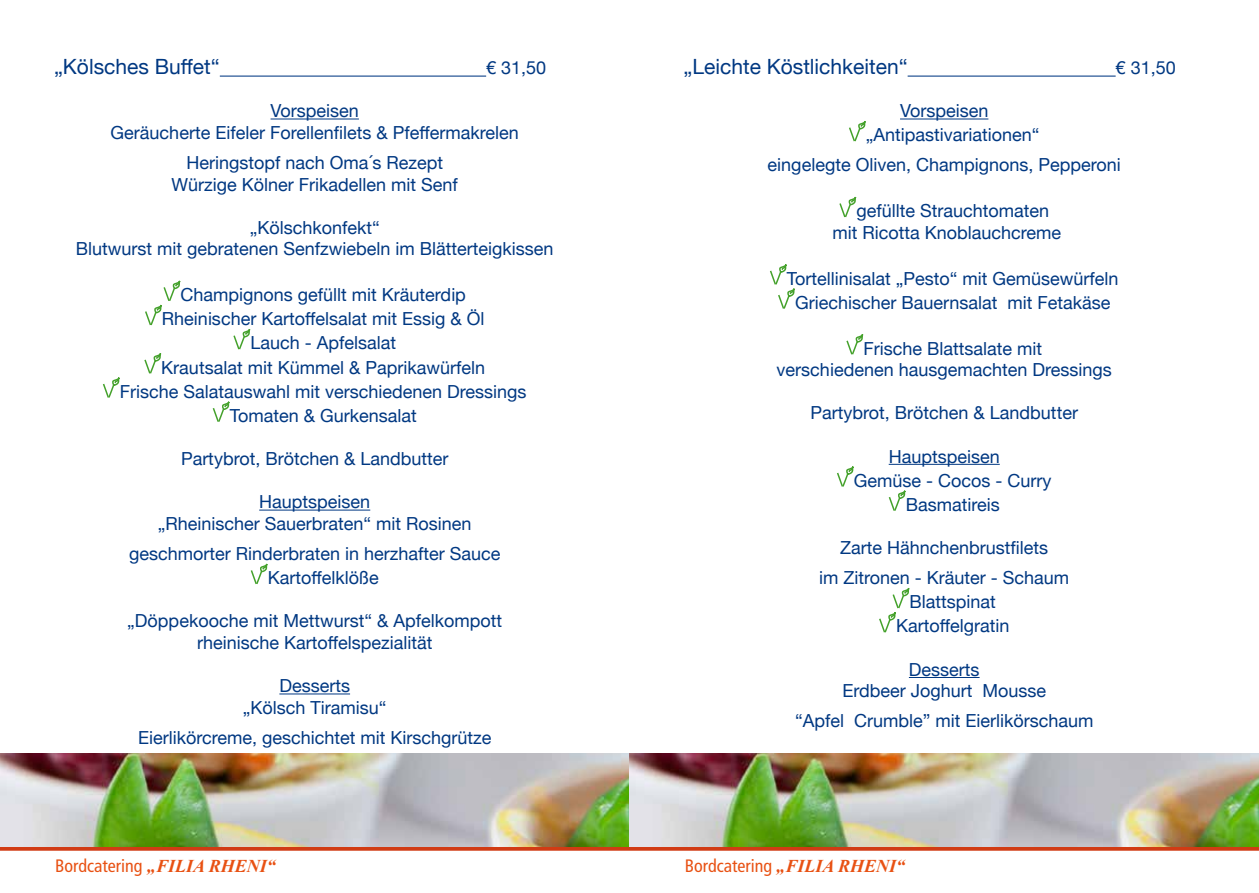
<style>
.page{position:relative;width:1259px;height:893px;background:#fff}
.page>*{position:absolute;margin:0;border:0;box-sizing:border-box;transform-origin:0 0}
.t1{font:21px "Helvetica Neue";color:#003882}
.t2{font:18px/21.6px "Helvetica Neue";color:#003882;text-align:center}
.t3{font:condensed 18px "Frutiger";color:#e85113}
.s1{font-family:"Times New Roman";font-weight:700;font-style:italic;font-stretch:normal}
</style>
<div class="page">
<div style="left:0;top:846px;width:1259px;height:5px;background:#d13b14"></div>
<hr style="left:220px;top:76px;width:266px;height:1px;background:#003882">
<hr style="left:270px;top:119px;width:89px;height:1px;background:#003882">
<hr style="left:259px;top:510px;width:111px;height:1px;background:#003882">
<hr style="left:279px;top:693px;width:71px;height:1px;background:#003882">
<svg style="left:145px;top:280px;width:36px;height:46px"></svg>
<svg style="left:233px;top:329px;width:18px;height:21px"></svg>
<svg style="left:144px;top:353px;width:18px;height:21px"></svg>
<svg style="left:103px;top:377px;width:17px;height:21px"></svg>
<svg style="left:212px;top:401px;width:18px;height:21px"></svg>
<svg style="left:250px;top:563px;width:18px;height:21px"></svg>
<hr style="left:907px;top:76px;width:208px;height:1px;background:#003882">
<hr style="left:900px;top:119px;width:88px;height:1px;background:#003882">
<hr style="left:888px;top:464px;width:111px;height:1px;background:#003882">
<hr style="left:909px;top:677px;width:70px;height:1px;background:#003882">
<svg style="left:849px;top:121px;width:17px;height:21px"></svg>
<svg style="left:839px;top:196px;width:18px;height:22px"></svg>
<svg style="left:770px;top:264px;width:25px;height:45px"></svg>
<svg style="left:846px;top:334px;width:18px;height:21px"></svg>
<svg style="left:837px;top:466px;width:17px;height:21px"></svg>
<svg style="left:888px;top:490px;width:18px;height:21px"></svg>
<svg style="left:879px;top:588px;width:31px;height:45px"></svg>
<img style="left:0;top:754px;width:1259px;height:92px">
<p class="t1" style="left:54px;top:51px;width:167px">„Kölsches Buffet“</p>
<p class="t2" style="left:486px;top:58px;width:62px">€ 31,50</p>
<p class="t2" style="left:111px;top:101px;width:410px">Vorspeisen<br>Geräucherte Eifeler Forellenfilets &amp; Pfeffermakrelen</p>
<p class="t2" style="left:171px;top:153px;width:288px">Heringstopf nach Oma´s Rezept<br>Würzige Kölner Frikadellen mit Senf</p>
<p class="t2" style="left:76px;top:218px;width:479px">„Kölschkonfekt“<br>Blutwurst mit gebratenen Senfzwiebeln im Blätterteigkissen</p>
<p class="t2" style="left:120px;top:284px;width:408px;line-height:24.2px">Champignons gefüllt mit Kräuterdip<br>Rheinischer Kartoffelsalat mit Essig &amp; Öl<br>Lauch - Apfelsalat<br>Krautsalat mit Kümmel &amp; Paprikawürfeln<br>Frische Salatauswahl mit verschiedenen Dressings Tomaten &amp; Gurkensalat</p>
<p class="t2" style="left:181px;top:449px;width:269px">Partybrot, Brötchen &amp; Landbutter</p>
<p class="t2" style="left:158px;top:492px;width:315px">Hauptspeisen<br>„Rheinischer Sauerbraten“ mit Rosinen</p>
<p class="t2" style="left:268px;top:543px;width:234px;line-height:24.2px;text-align:left;text-indent:-139px">geschmorter Rinderbraten in herzhafter Sauce<br>Kartoffelklöße</p>
<p class="t2" style="left:127px;top:611px;width:376px">„Döppekooche mit Mettwurst“ &amp; Apfelkompott rheinische Kartoffelspezialität</p>
<p class="t2" style="left:243px;top:676px;width:145px">Desserts<br>„Kölsch Tiramisu“</p>
<p class="t2" style="left:138px;top:728px;width:355px">Eierlikörcreme, geschichtet mit Kirschgrütze</p>
<p class="t1" style="left:683px;top:51px;width:226px">„Leichte Köstlichkeiten“</p>
<p class="t2" style="left:1115px;top:58px;width:62px">€ 31,50</p>
<p class="t2" style="left:866px;top:100px;width:175px;line-height:24.2px;text-align:left;text-indent:34px">Vorspeisen „Antipastivariationen“</p>
<p class="t2" style="left:767px;top:155px;width:355px">eingelegte Oliven, Champignons, Pepperoni</p>
<p class="t2" style="left:832px;top:201px;width:230px;text-align:left;text-indent:24px">gefüllte Strauchtomaten mit Ricotta Knoblauchcreme</p>
<p class="t2" style="left:787px;top:267px;width:333px;line-height:24.2px">Tortellinisalat „Pesto“ mit Gemüsewürfeln<br>Griechischer Bauernsalat mit Fetakäse</p>
<p class="t2" style="left:776px;top:338px;width:337px;text-align:left;text-indent:87px">Frische Blattsalate mit verschiedenen hausgemachten Dressings</p>
<p class="t2" style="left:810px;top:403px;width:269px">Partybrot, Brötchen &amp; Landbutter</p>
<p class="t2" style="left:888px;top:446px;width:113px">Hauptspeisen</p>
<p class="t2" style="left:854px;top:470px;width:199px">Gemüse - Cocos - Curry</p>
<p class="t2" style="left:905px;top:495px;width:96px">Basmatireis</p>
<p class="t2" style="left:819px;top:534px;width:252px;line-height:30.2px">Zarte Hähnchenbrustfilets<br>im Zitronen - Kräuter - Schaum</p>
<p class="t2" style="left:896px;top:591px;width:115px;line-height:24.2px">Blattspinat<br>Kartoffelgratin</p>
<p class="t2" style="left:842px;top:659px;width:205px">Desserts<br>Erdbeer Joghurt Mousse</p>
<p class="t2" style="left:795px;top:711px;width:300px">“Apfel Crumble” mit Eierlikörschaum</p>
<p class="t3" style="left:55px;top:856px;width:222px">Bordcatering <span class="s1">„FILIA RHENI“</span></p>
<p class="t3" style="left:685px;top:856px;width:222px">Bordcatering <span class="s1">„FILIA RHENI“</span></p>
</div>
